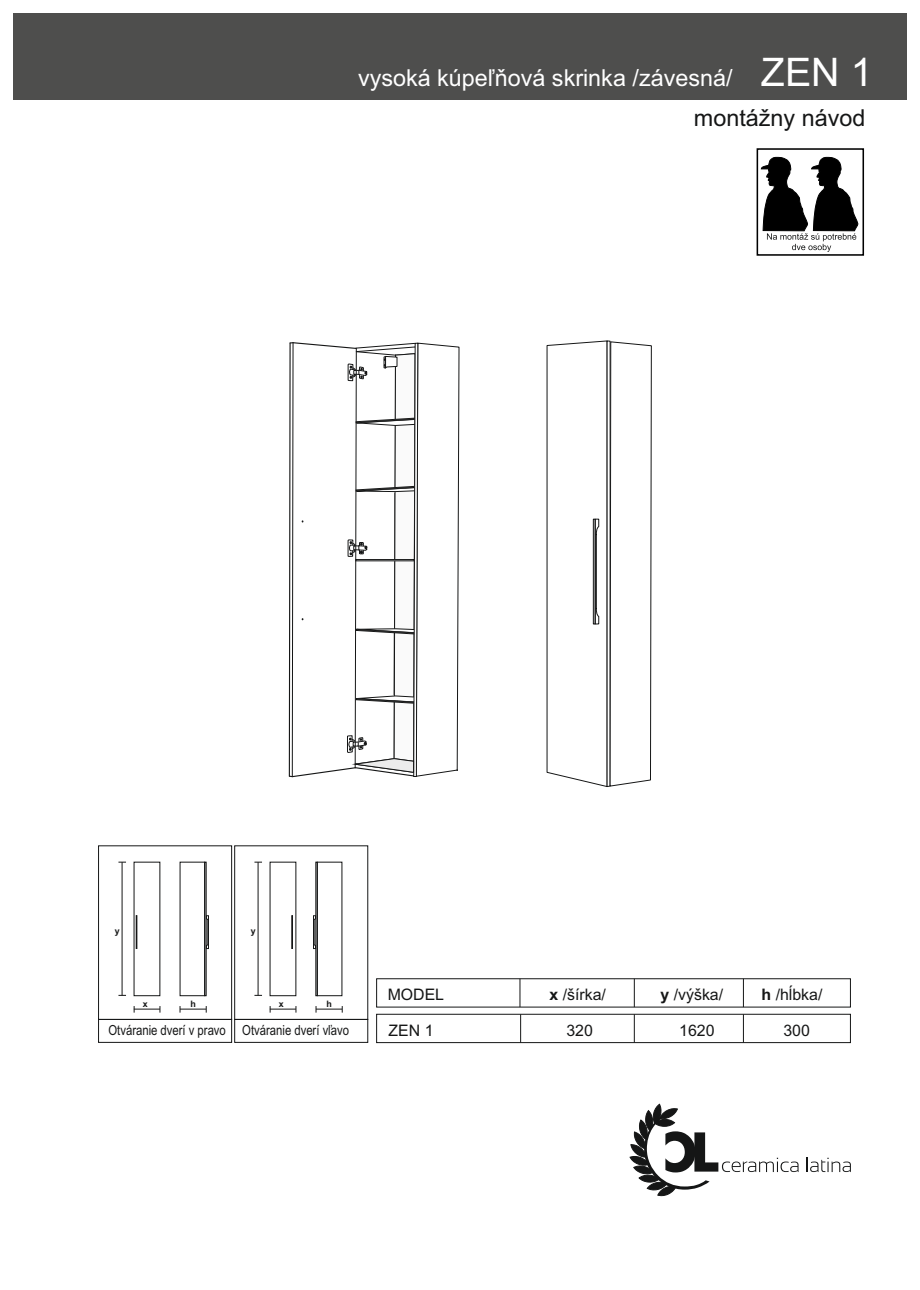
<style>
.page{position:relative;width:920px;height:1290px;background:#fff}
.page>*{position:absolute;margin:0;border:0;box-sizing:border-box;transform-origin:0 0}
.t1{font:23.4px/39.9px "Arial";color:#fff}
.t2{font:15.9px "Arial Unicode MS";color:#151616}
.t3{font:13.95px "Arial Unicode MS";color:#151616;scale:.81 1}
.t4{font:11.7px "Arial Unicode MS";color:#151616;scale:.81 1}
.t5{font:700 8.85px "Arial";color:#151616}
.s1{font-size:39.3px}
.s2{color:#151616}
.s3{font-family:"Arial";font-weight:700}
</style>
<div class="page">
<div style="left:13px;top:13px;width:894px;height:87px;background:#4e4e4d"></div>
<div style="left:757px;top:148px;width:107px;height:108px;border:2px solid #000"></div>
<svg style="left:761px;top:157px;width:97px;height:95px"></svg>
<div style="left:376px;top:978px;width:475px;height:29px;border:1px solid #151616"></div>
<div style="left:376px;top:1014px;width:475px;height:29px;border:1px solid #151616"></div>
<svg style="left:520px;top:979px;width:1px;height:28px"></svg>
<svg style="left:520px;top:1014px;width:1px;height:28px"></svg>
<svg style="left:634px;top:979px;width:1px;height:28px"></svg>
<svg style="left:634px;top:1014px;width:1px;height:28px"></svg>
<svg style="left:743px;top:979px;width:1px;height:28px"></svg>
<svg style="left:743px;top:1014px;width:1px;height:28px"></svg>
<div style="left:98px;top:846px;width:134px;height:174px;border:1px solid #151616"></div>
<svg style="left:288px;top:342px;width:172px;height:436px"></svg>
<hr style="left:122px;top:862px;width:1px;height:133px;background:#151616">
<div style="left:136px;top:915px;width:1px;height:34px;border:1px solid #151616"></div>
<div style="left:204px;top:862px;width:2px;height:134px;border:1px solid #151616"></div>
<svg style="left:206px;top:915px;width:3px;height:34px"></svg>
<svg style="left:134px;top:1006px;width:27px;height:6px"></svg>
<svg style="left:180px;top:1006px;width:27px;height:6px"></svg>
<svg style="left:546px;top:340px;width:106px;height:447px"></svg>
<hr style="left:258px;top:862px;width:1px;height:133px;background:#151616">
<div style="left:292px;top:915px;width:1px;height:34px;border:1px solid #151616"></div>
<div style="left:317px;top:862px;width:25px;height:134px;border:1px solid #151616"></div>
<svg style="left:313px;top:915px;width:3px;height:34px"></svg>
<svg style="left:270px;top:1006px;width:27px;height:6px"></svg>
<svg style="left:316px;top:1006px;width:27px;height:6px"></svg>
<div style="left:98px;top:1019px;width:134px;height:23px;border:1px solid #151616"></div>
<div style="left:234px;top:846px;width:134px;height:174px;border:1px solid #151616"></div>
<div style="left:234px;top:1019px;width:134px;height:23px;border:1px solid #151616"></div>
<svg style="left:807px;top:1158px;width:44px;height:14px"></svg>
<svg style="left:629px;top:1103px;width:169px;height:94px"></svg>
<p class="t1" style="left:694px;top:60px;width:180px;text-indent:-336px">vysoká kúpeľňová skrinka /závesná/ <span class="s1">ZEN 1 </span><span class="s2">montážny návod</span></p>
<p class="t5" style="left:115px;top:927px;width:6px">y</p>
<p class="t5" style="left:251px;top:927px;width:6px">y</p>
<p class="t5" style="left:279px;top:1001px;width:6px">x</p>
<p class="t5" style="left:327px;top:1001px;width:7px">h</p>
<p class="t3" style="left:108px;top:1025px;width:298px">Otváranie dverí v pravo Otváranie dverí vlavo</p>
<p class="t5" style="left:143px;top:1001px;width:6px">x</p>
<p class="t5" style="left:191px;top:1001px;width:7px">h</p>
<p class="t4" style="left:330px;top:1017px;width:5px">,</p>
<p class="t2" style="left:388px;top:988px;width:58px">MODEL</p>
<p class="t2" style="left:550px;top:988px;width:58px"><span class="s3">x</span> /šírka/</p>
<p class="t2" style="left:661px;top:988px;width:64px"><span class="s3">y</span> /výška/</p>
<p class="t2" style="left:762px;top:988px;width:62px"><span class="s3">h</span> /hĺbka/</p>
<p class="t2" style="left:389px;top:1024px;width:46px">ZEN 1</p>
<p class="t2" style="left:566px;top:1024px;width:28px">320</p>
<p class="t2" style="left:679px;top:1024px;width:37px">1620</p>
<p class="t2" style="left:783px;top:1024px;width:28px">300</p>
</div>
